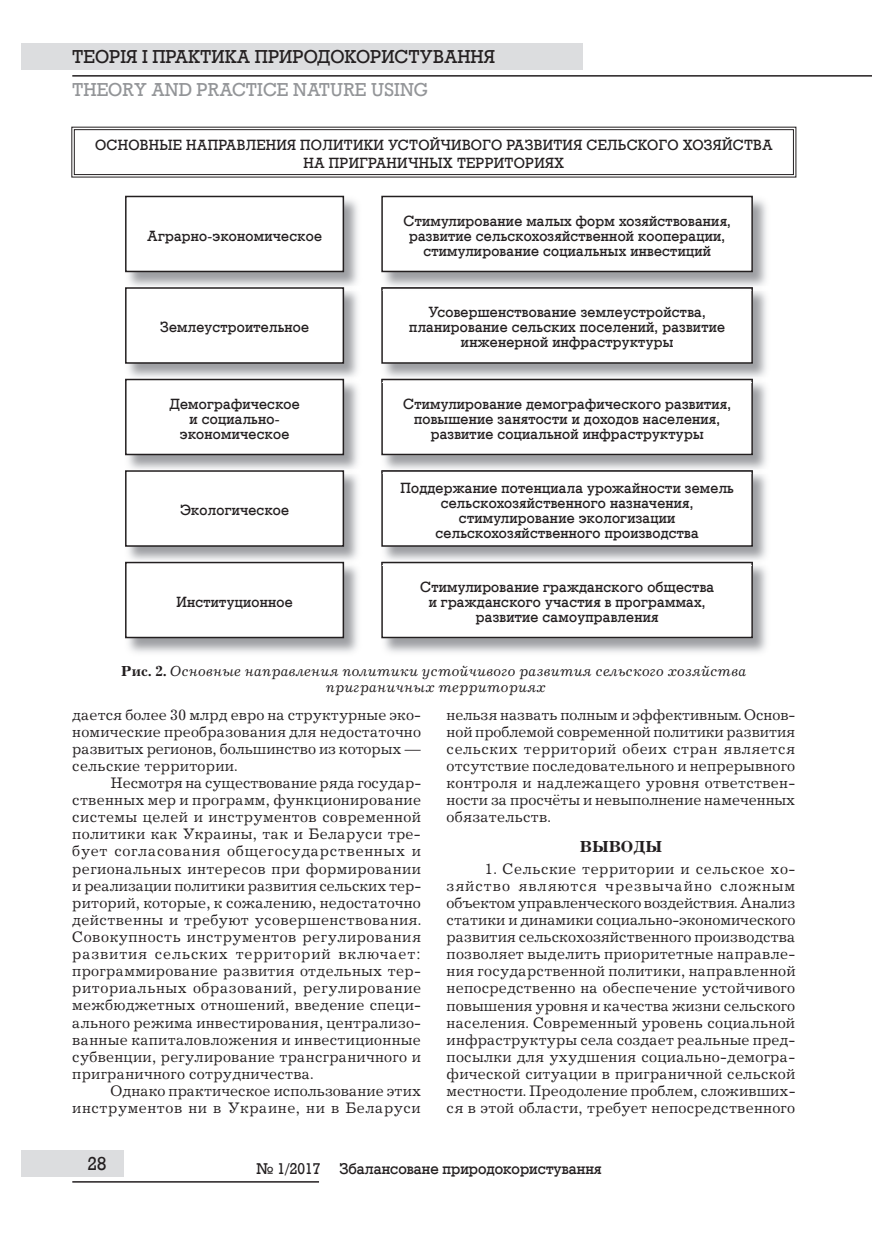
<style>
.page{position:relative;width:872px;height:1234px;background:#fff}
.page>*{position:absolute;margin:0;border:0;box-sizing:border-box;transform-origin:0 0}
.t1{font:18px "DIA Rodeo";color:#231f20}
.t2{font:18px "DIA Rodeo";color:#939598}
.t3{font:700 16.5px "Journal C";color:#231f20}
.t4{font:15.75px/17.1px "Journal C";letter-spacing:.015em;color:#231f20;text-align:justify}
.t5{font:italic 15px/15.9px "Journal C";letter-spacing:.015em;color:#231f20;text-align:center}
.t6{font:15px "DIA Rodeo";color:#231f20}
.t7{font:14.25px/15px "DIA Rodeo";letter-spacing:.02em;color:#231f20;text-align:center}
.s1{font-weight:700;font-style:normal}
</style>
<div class="page">
<div style="left:21px;top:1149px;width:102px;height:27px;background:#dcdddf"></div>
<hr style="left:72px;top:1180px;width:247px;height:2px;background:#231f20">
<hr style="left:72px;top:75px;width:800px;height:2px;background:#231f20">
<svg style="left:71px;top:127px;width:725px;height:50px"></svg>
<div style="left:74px;top:129px;width:719px;height:46px;border:1px solid #231f20"></div>
<img style="left:125px;top:195px;width:233px;height:91px">
<div style="left:126px;top:196px;width:217px;height:75px;background:#fff"></div>
<div style="left:125px;top:196px;width:219px;height:76px;border:2px solid #231f20"></div>
<img style="left:125px;top:290px;width:233px;height:87px">
<div style="left:126px;top:288px;width:217px;height:75px;background:#fff"></div>
<div style="left:125px;top:287px;width:219px;height:76px;border:2px solid #231f20"></div>
<img style="left:125px;top:382px;width:233px;height:87px">
<div style="left:126px;top:379px;width:217px;height:75px;background:#fff"></div>
<div style="left:125px;top:378px;width:219px;height:77px;border:2px solid #231f20"></div>
<img style="left:125px;top:473px;width:233px;height:87px">
<div style="left:126px;top:471px;width:217px;height:75px;background:#fff"></div>
<div style="left:125px;top:470px;width:219px;height:76px;border:2px solid #231f20"></div>
<img style="left:125px;top:565px;width:233px;height:88px">
<div style="left:126px;top:562px;width:217px;height:75px;background:#fff"></div>
<div style="left:125px;top:561px;width:219px;height:77px;border:2px solid #231f20"></div>
<img style="left:381px;top:565px;width:386px;height:88px">
<svg style="left:381px;top:565px;width:372px;height:73px"></svg>
<img style="left:381px;top:474px;width:386px;height:86px">
<img style="left:381px;top:561px;width:372px;height:4px">
<img style="left:382px;top:562px;width:370px;height:3px">
<svg style="left:381px;top:473px;width:372px;height:73px"></svg>
<img style="left:381px;top:382px;width:386px;height:87px">
<img style="left:381px;top:470px;width:372px;height:3px">
<img style="left:382px;top:471px;width:370px;height:2px">
<svg style="left:381px;top:382px;width:372px;height:73px"></svg>
<img style="left:381px;top:291px;width:386px;height:86px">
<img style="left:381px;top:378px;width:372px;height:4px">
<img style="left:382px;top:379px;width:370px;height:3px">
<svg style="left:381px;top:290px;width:372px;height:73px"></svg>
<img style="left:381px;top:195px;width:386px;height:91px">
<img style="left:381px;top:287px;width:372px;height:3px">
<img style="left:382px;top:288px;width:370px;height:2px">
<div style="left:382px;top:196px;width:370px;height:75px;background:#fff"></div>
<div style="left:381px;top:196px;width:372px;height:76px;border:2px solid #231f20"></div>
<div style="left:21px;top:43px;width:562px;height:27px;background:#dcdddf"></div>
<p class="t1" style="left:72px;top:46px;width:424px">ТЕОРІЯ І ПРАКТИКА ПРИРОДОКОРИСТУВАННЯ</p>
<p class="t2" style="left:72px;top:79px;width:357px">THEORY AND PRACTICE NATURE USING</p>
<p class="t7" style="left:95px;top:136px;width:679px;line-height:18px">ОСНОВНЫЕ НАПРАВЛЕНИЯ ПОЛИТИКИ УСТОЙЧИВОГО РАЗВИТИЯ СЕЛЬСКОГО ХОЗЯЙСТВА<br>НА ПРИГРАНИЧНЫХ ТЕРРИТОРИЯХ</p>
<p class="t7" style="left:147px;top:228px;width:176px">Аграрно-экономическое</p>
<p class="t7" style="left:160px;top:319px;width:150px">Землеустроительное</p>
<p class="t7" style="left:169px;top:396px;width:132px">Демографическое и социально&shy;экономическое</p>
<p class="t7" style="left:180px;top:502px;width:111px">Экологическое</p>
<p class="t7" style="left:176px;top:594px;width:118px">Институционное</p>
<p class="t7" style="left:403px;top:213px;width:329px">Стимулирование малых форм хозяйствования, развитие сельскохозяйственной кооперации, стимулирование социальных инвестиций</p>
<p class="t7" style="left:409px;top:304px;width:317px">Усовершенствование землеустройства, планирование сельских поселений, развитие инженерной инфраструктуры</p>
<p class="t7" style="left:403px;top:396px;width:329px">Стимулирование демографического развития, повышение занятости и доходов населения, развитие социальной инфраструктуры</p>
<p class="t7" style="left:400px;top:480px;width:335px">Поддержание потенциала урожайности земель сельскохозяйственного назначения, стимулирование экологизации сельскохозяйственного производства</p>
<p class="t7" style="left:420px;top:579px;width:295px">Стимулирование гражданского общества и гражданского участия в программах, развитие самоуправления</p>
<p class="t5" style="left:121px;top:663px;width:626px"><span class="s1">Рис. 2.</span> Основные направления политики устойчивого развития сельского хозяйства приграничных территориях</p>
<p class="t4" style="left:72px;top:706px;width:350px">дается более 30 млрд евро на структурные эко&shy;номические преобразования для недостаточно развитых регионов, большинство из которых — сельские территории.</p>
<p class="t4" style="left:72px;top:774px;width:350px;text-indent:38px">Несмотря на существование ряда государ&shy;ственных мер и программ, функционирование системы целей и инструментов современной политики как Украины, так и Беларуси тре&shy;бует согласования общегосударственных и региональных интересов при формировании и реализации политики развития сельских тер&shy;риторий, которые, к сожалению, недостаточно действенны и требуют усовершенствования.<br>Совокупность инструментов регулирования развития сельских территорий включает: программирование развития отдельных тер&shy;риториальных образований, регулирование межбюджетных отношений, введение специ&shy;ального режима инвестирования, централизо&shy;ванные капиталовложения и инвестиционные субвенции, регулирование трансграничного и приграничного сотрудничества.</p>
<p class="t4" style="left:72px;top:1082px;width:350px;text-align:right">Однако практическое использование этих инструментов ни в Украине, ни в Беларуси</p>
<p class="t4" style="left:446px;top:706px;width:350px">нельзя назвать полным и эффективным. Основ&shy;ной проблемой современной политики развития сельских территорий обеих стран является отсутствие последовательного и непрерывного контроля и надлежащего уровня ответствен&shy;ности за просчёты и невыполнение намеченных обязательств.</p>
<p class="t3" style="left:580px;top:837px;width:84px">ВЫВОДЫ</p>
<p class="t4" style="left:446px;top:860px;width:350px;text-indent:38px">1. Сельские территории и сельское хо&shy;зяйство являются чрезвычайно сложным объектом управленческого воздействия. Анализ статики и динамики социально-экономического развития сельскохозяйственного производства позволяет выделить приоритетные направле&shy;ния государственной политики, направленной непосредственно на обеспечение устойчивого повышения уровня и качества жизни сельского населения. Современный уровень социальной инфраструктуры села создает реальные пред&shy;посылки для ухудшения социально-демогра&shy;фической ситуации в приграничной сельской местности. Преодоление проблем, сложивших&shy;ся в этой области, требует непосредственного</p>
<p class="t1" style="left:88px;top:1153px;width:20px">28</p>
<p class="t6" style="left:256px;top:1160px;width:65px">№ 1/2017</p>
<p class="t6" style="left:339px;top:1160px;width:264px">Збалансоване природокористування</p>
</div>
